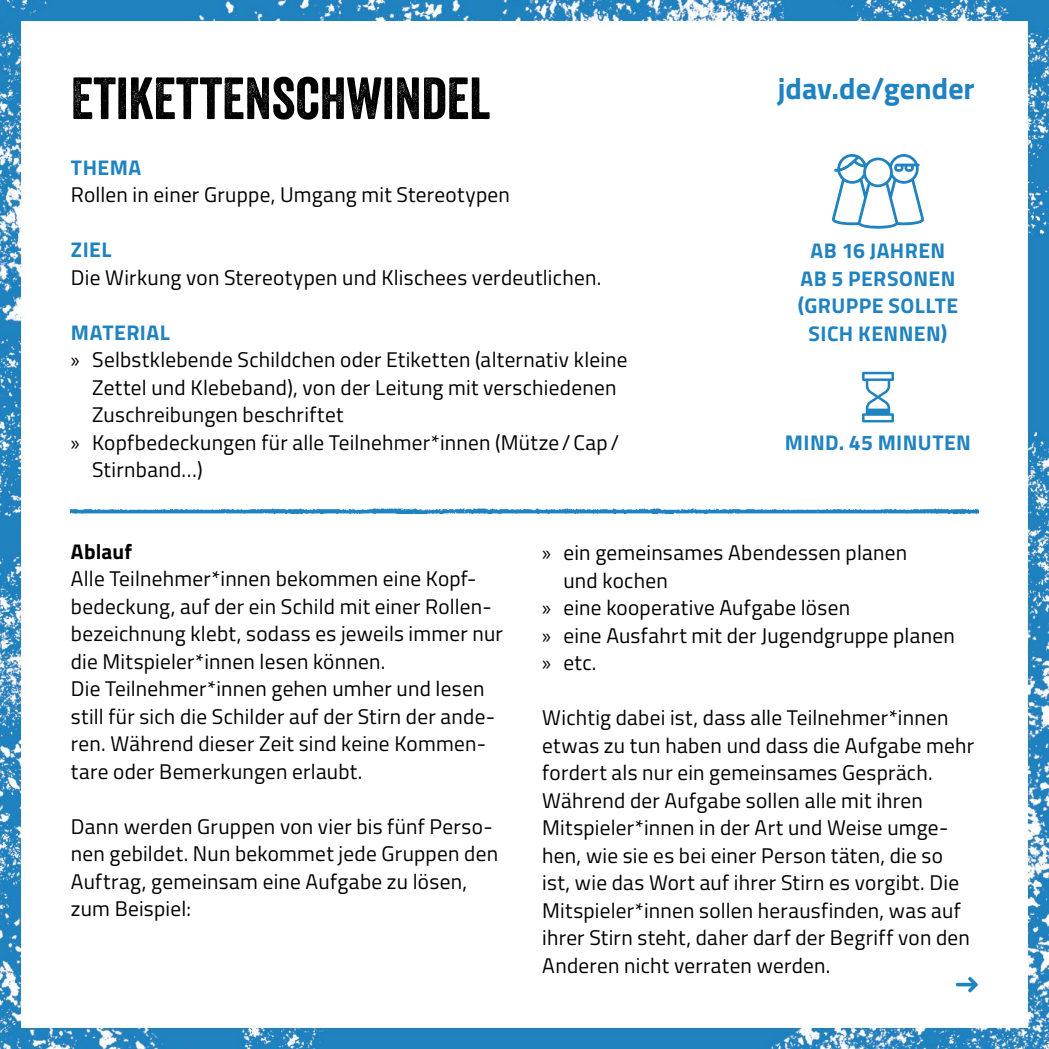
<style>
.page{position:relative;width:1049px;height:1049px;background:#fff}
.page>*{position:absolute;margin:0;border:0;box-sizing:border-box;transform-origin:0 0}
.t1{font:57.5px "Veneer";color:#000}
.t2{font:700 30px "Titillium";color:#1f82c1}
.t3{font:25px "Font Awesome 5 Pro Solid";color:#1f82c1}
.t4{font:21.25px/27.5px "Titillium";letter-spacing:.01em;color:#000}
.t5{font:700 21.25px/27.5px "Titillium";letter-spacing:.02em;color:#1f82c1;text-align:center}
.t6{font:700 21.25px "Titillium";letter-spacing:.005em;color:#000}
.s1{font-family:"Myriad Pro"}
</style>
<div class="page">
<img style="left:0;top:0;width:1049px;height:1049px">
<img style="left:71px;top:497px;width:907px;height:28px">
<svg style="left:862px;top:372px;width:32px;height:50px"></svg>
<svg style="left:832px;top:154px;width:92px;height:75px"></svg>
<svg style="left:956px;top:977px;width:22px;height:16px"></svg>
<h1 class="t1" style="left:71px;top:63px;width:421px">ETIKETTENSCHWINDEL</h1>
<h2 class="t2" style="left:778px;top:66px;width:198px">jdav.de/gender</h2>
<p class="t5" style="left:71px;top:153px;width:72px">THEMA</p>
<p class="t4" style="left:71px;top:180px;width:441px">Rollen in einer Gruppe, Umgang mit Stereotypen</p>
<p class="t5" style="left:71px;top:235px;width:42px">ZIEL</p>
<p class="t4" style="left:71px;top:263px;width:532px">Die Wirkung von Stereotypen und Klischees verdeutlichen.</p>
<p class="t5" style="left:71px;top:317px;width:100px">MATERIAL</p>
<p class="t4" style="left:71px;top:345px;width:558px"><span class="s1">»</span> Selbstklebende Schildchen oder Etiketten (alternativ kleine</p>
<p class="t4" style="left:92px;top:373px;width:526px">Zettel und Klebeband), von der Leitung mit verschiedenen</p>
<p class="t4" style="left:92px;top:400px;width:253px">Zuschreibungen beschriftet</p>
<p class="t4" style="left:71px;top:428px;width:550px"><span class="s1">»</span> Kopfbedeckungen für alle Teilnehmer*innen (Mütze/Cap/</p>
<p class="t4" style="left:92px;top:455px;width:112px">Stirnband…)</p>
<p class="t5" style="left:798px;top:236px;width:162px">AB 16 JAHREN<br>AB 5 PERSONEN (GRUPPE SOLLTE<br>SICH KENNEN)</p>
<p class="t5" style="left:785px;top:428px;width:188px">MIND. 45 MINUTEN</p>
<p class="t6" style="left:71px;top:535px;width:63px">Ablauf</p>
<p class="t4" style="left:71px;top:564px;width:433px">Alle Teilnehmer*innen bekommen eine Kopf&shy;bedeckung, auf der ein Schild mit einer Rollen&shy;bezeichnung klebt, sodass es jeweils immer nur die Mitspieler*innen lesen können.<br>Die Teilnehmer*innen gehen umher und lesen still für sich die Schilder auf der Stirn der ande&shy;ren. Während dieser Zeit sind keine Kommen&shy;tare oder Bemerkungen erlaubt.</p>
<p class="t4" style="left:71px;top:812px;width:429px">Dann werden Gruppen von vier bis fünf Perso&shy;nen gebildet. Nun bekommet jede Gruppen den Auftrag, gemeinsam eine Aufgabe zu lösen, zum Beispiel:</p>
<p class="t4" style="left:542px;top:538px;width:366px"><span class="s1">»</span> ein gemeinsames Abendessen planen</p>
<p class="t4" style="left:563px;top:565px;width:106px">und kochen</p>
<p class="t4" style="left:542px;top:593px;width:309px"><span class="s1">»</span> eine kooperative Aufgabe lösen</p>
<p class="t4" style="left:542px;top:620px;width:414px"><span class="s1">»</span> eine Ausfahrt mit der Jugendgruppe planen</p>
<p class="t4" style="left:542px;top:648px;width:56px"><span class="s1">»</span> etc.</p>
<p class="t4" style="left:542px;top:703px;width:433px">Wichtig dabei ist, dass alle Teilnehmer*innen etwas zu tun haben und dass die Aufgabe mehr fordert als nur ein gemeinsames Gespräch.<br>Während der Aufgabe sollen alle mit ihren Mitspieler*innen in der Art und Weise umge&shy;hen, wie sie es bei einer Person täten, die so ist, wie das Wort auf ihrer Stirn es vorgibt. Die Mitspieler*innen sollen herausfinden, was auf ihrer Stirn steht, daher darf der Begriff von den Anderen nicht verraten werden.</p>
<p class="t3" style="left:956px;top:972px;width:23px">□■□▼</p>
</div>
